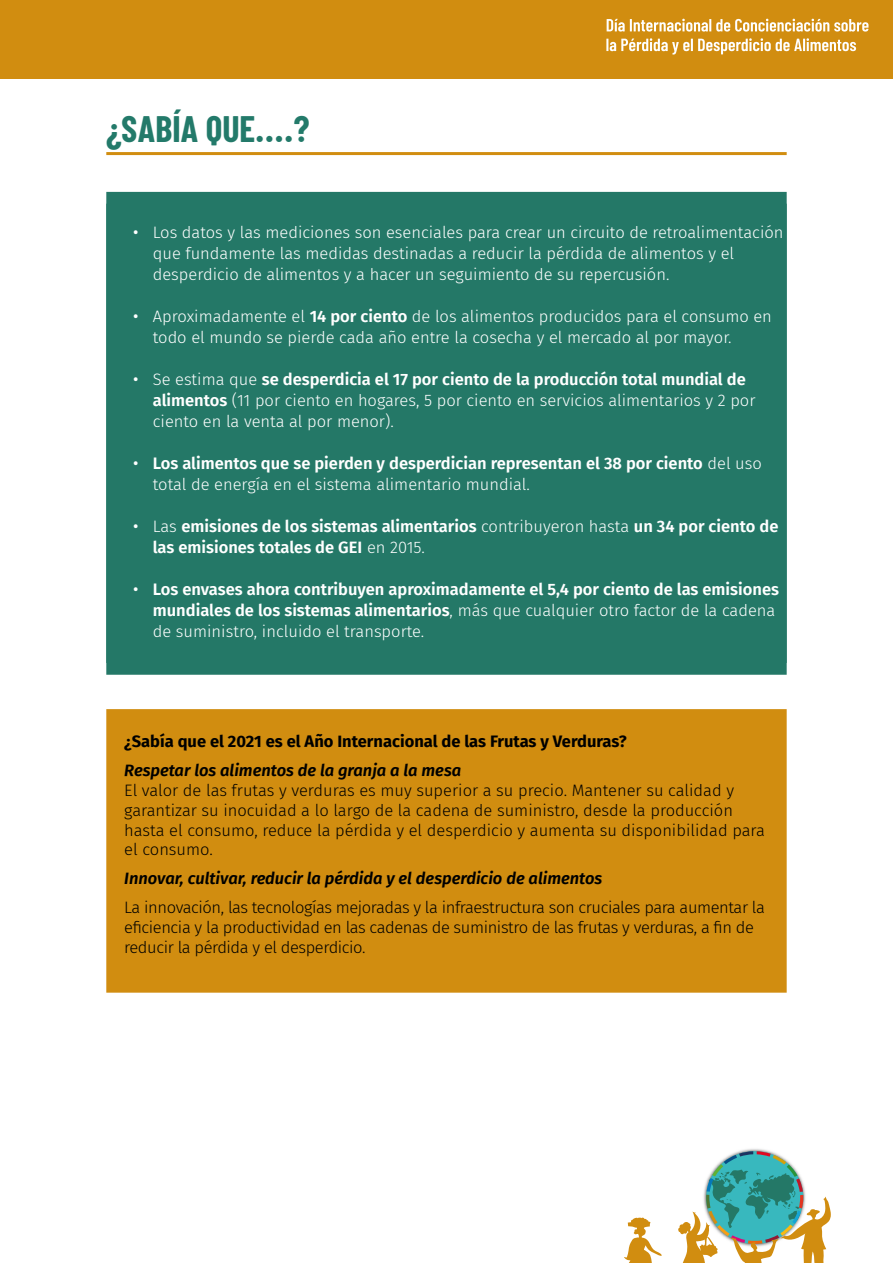
<style>
.page{position:relative;width:893px;height:1263px;background:#fff}
.page>*{position:absolute;margin:0;border:0;box-sizing:border-box;transform-origin:0 0}
.t1{font:700 36px "Barlow Condensed";color:#237a6a}
.t2{font:300 16.5px/21px "Fira Sans";color:#fff}
.t3{font:300 16.5px/19.8px "Fira Sans";letter-spacing:-.015em;color:#000}
.t4{font:600 16.5px/21px "Fira Sans";color:#fff}
.t5{font:italic 600 16.5px "Fira Sans";color:#000}
.t6{font:700 16.5px "Fira Sans";color:#000}
.s1{font-weight:400}
.s2{font-weight:600}
.s3{font-weight:300}
</style>
<div class="page">
<div style="left:0;top:0;width:893px;height:79px;background:#d18d10"></div>
<svg style="left:607px;top:19px;width:261px;height:13px"></svg>
<svg style="left:606px;top:38px;width:250px;height:17px"></svg>
<svg style="left:624px;top:1217px;width:38px;height:46px"></svg>
<svg style="left:678px;top:1151px;width:153px;height:112px"></svg>
<hr style="left:106px;top:152px;width:681px;height:3px;background:#d18d10">
<div style="left:106px;top:192px;width:681px;height:471px;background:#247867"></div>
<div style="left:106px;top:204px;width:681px;height:471px;background:#247867"></div>
<div style="left:106px;top:709px;width:681px;height:284px;background:#d18d10"></div>
<h1 class="t1" style="left:106px;top:107px;width:205px">¿SABÍA QUE....?</h1>
<p class="t2" style="left:153px;top:222px;width:632px;text-indent:-20px"><span class="s1">•</span> Los datos y las mediciones son esenciales para crear un circuito de retroalimentación que fundamente las medidas destinadas a reducir la pérdida de alimentos y el desperdicio de alimentos y a hacer un seguimiento de su repercusión.</p>
<p class="t2" style="left:153px;top:306px;width:621px;text-indent:-20px"><span class="s1">•</span> Aproximadamente el <span class="s2">14 por ciento</span> de los alimentos producidos para el consumo en todo el mundo se pierde cada año entre la cosecha y el mercado al por mayor.</p>
<p class="t2" style="left:153px;top:369px;width:604px;text-indent:-20px"><span class="s1">•</span> Se estima que <span class="s2">se desperdicia el 17 por ciento de la producción total mundial de alimentos</span> (11 por ciento en hogares, 5 por ciento en servicios alimentarios y 2 por ciento en la venta al por menor).</p>
<p class="t4" style="left:153px;top:452px;width:611px;text-indent:-20px"><span class="s1">•</span> Los alimentos que se pierden y desperdician representan el 38 por ciento <span class="s3">del uso total de energía en el sistema alimentario mundial.</span></p>
<p class="t4" style="left:153px;top:515px;width:627px;text-indent:-20px"><span class="s1">•</span> <span class="s3">Las</span> emisiones de los sistemas alimentarios <span class="s3">contribuyeron hasta</span> un 34 por ciento de las emisiones totales de GEI <span class="s3">en 2015.</span></p>
<p class="t4" style="left:153px;top:578px;width:628px;text-indent:-20px"><span class="s1">•</span> Los envases ahora contribuyen aproximadamente el 5,4 por ciento de las emisiones mundiales de los sistemas alimentarios<span class="s3">, más que cualquier otro factor de la cadena de suministro, incluido el transporte.</span></p>
<p class="t6" style="left:124px;top:728px;width:504px">¿Sabía que el 2021 es el Año Internacional de las Frutas y Verduras?</p>
<p class="t5" style="left:124px;top:757px;width:338px">Respetar los alimentos de la granja a la mesa</p>
<p class="t3" style="left:124px;top:780px;width:642px">El valor de las frutas y verduras es muy superior a su precio. Mantener su calidad y garantizar su inocuidad a lo largo de la cadena de suministro, desde la producción hasta el consumo, reduce la pérdida y el desperdicio y aumenta su disponibilidad para el consumo.</p>
<p class="t5" style="left:124px;top:865px;width:480px">Innovar, cultivar, reducir la pérdida y el desperdicio de alimentos</p>
<p class="t3" style="left:124px;top:897px;width:642px">La innovación, las tecnologías mejoradas y la infraestructura son cruciales para aumentar la eficiencia y la productividad en las cadenas de suministro de las frutas y verduras, a fin de reducir la pérdida y el desperdicio.</p>
</div>
